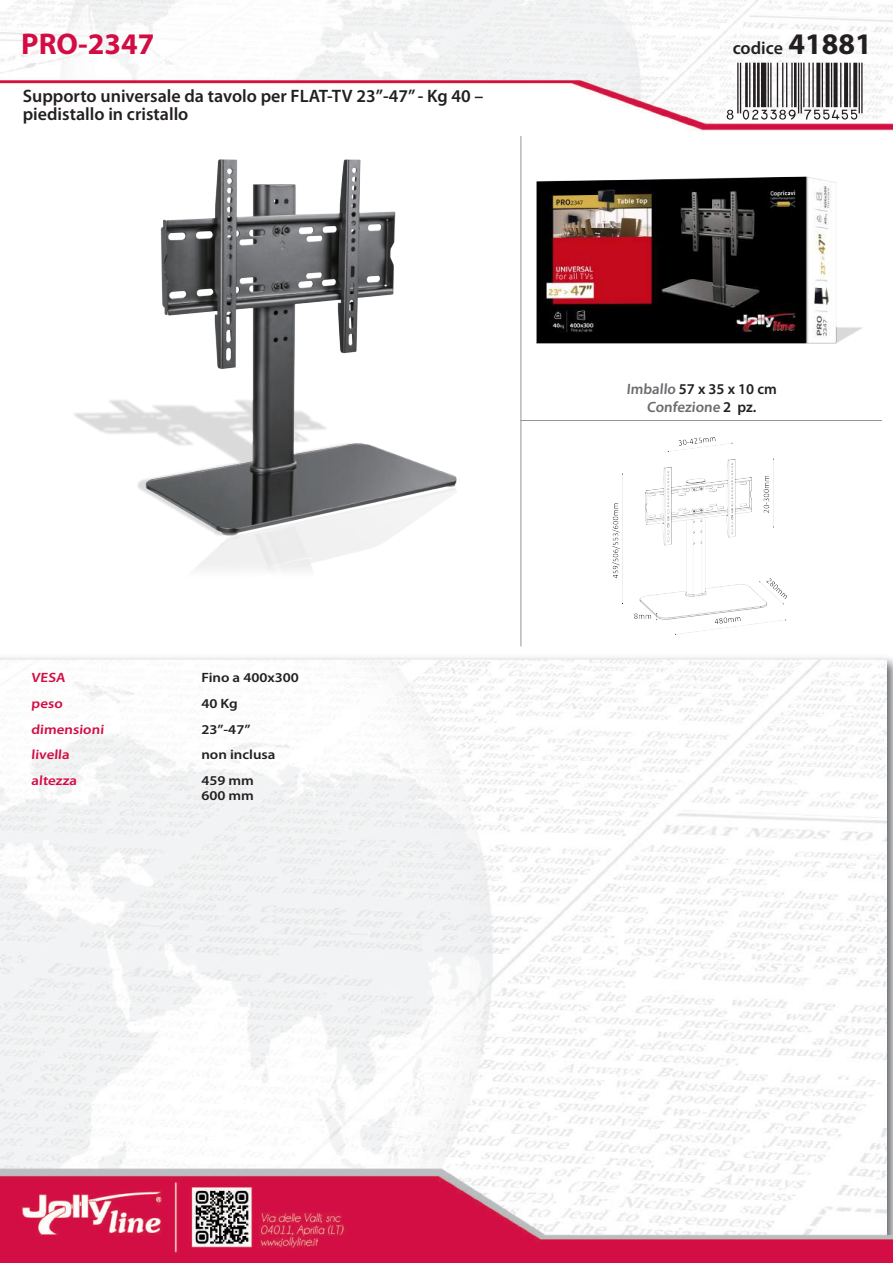
<style>
.page{position:relative;width:893px;height:1263px;background:#fff}
.page>*{position:absolute;margin:0;border:0;box-sizing:border-box;transform-origin:0 0}
.t1{font:700 30px "Myriad Pro";color:#d20d44}
.t2{font:600 18px/18px "Myriad Pro";color:#231f20}
.t3{font:600 15px/18px "Myriad Pro";color:#6c6d70;text-align:center}
.t4{font:600 13.5px/15px "Myriad Pro";color:#231f20;scale:1.11 1}
.t5{font:600 13.5px "Myriad Pro";color:#d20d44;scale:1.11 1}
.s1{font-weight:700;font-size:30px}
.s2{color:#231f20}
</style>
<div class="page">
<img style="left:0;top:0;width:893px;height:1263px">
<img style="left:59px;top:142px;width:413px;height:498px">
<img style="left:607px;top:427px;width:190px;height:213px">
<img style="left:531px;top:171px;width:341px;height:177px">
<hr style="left:521px;top:136px;width:1px;height:510px;background:#939598">
<hr style="left:520px;top:420px;width:362px;height:1px;background:#939598">
<svg style="left:727px;top:62px;width:135px;height:57px"></svg>
<h1 class="t1" style="left:21px;top:24px;width:135px">PRO-2347</h1>
<p class="t2" style="left:23px;top:86px;width:462px">Supporto universale da tavolo per FLAT-TV 23”-47” - Kg 40 – piedistallo in cristallo</p>
<p class="t5" style="left:31px;top:669px;width:33px">VESA</p>
<p class="t4" style="left:201px;top:670px;width:89px">Fino a 400x300</p>
<p class="t5" style="left:31px;top:695px;width:31px">peso</p>
<p class="t4" style="left:201px;top:695px;width:34px">40 Kg</p>
<p class="t5" style="left:31px;top:720px;width:68px">dimensioni</p>
<p class="t4" style="left:201px;top:721px;width:46px">23”-47”</p>
<p class="t5" style="left:31px;top:746px;width:37px">livella</p>
<p class="t4" style="left:201px;top:747px;width:68px">non inclusa</p>
<p class="t5" style="left:31px;top:772px;width:44px">altezza</p>
<p class="t4" style="left:201px;top:773px;width:49px">459 mm<br>600 mm</p>
<p class="t2" style="left:733px;top:38px;width:141px">codice <span class="s1">41881</span></p>
<p class="t3" style="left:626px;top:379px;width:152px">Imballo <span class="s2">57 x 35 x 10 cm<br></span>Confezione <span class="s2">2 pz.</span></p>
</div>
